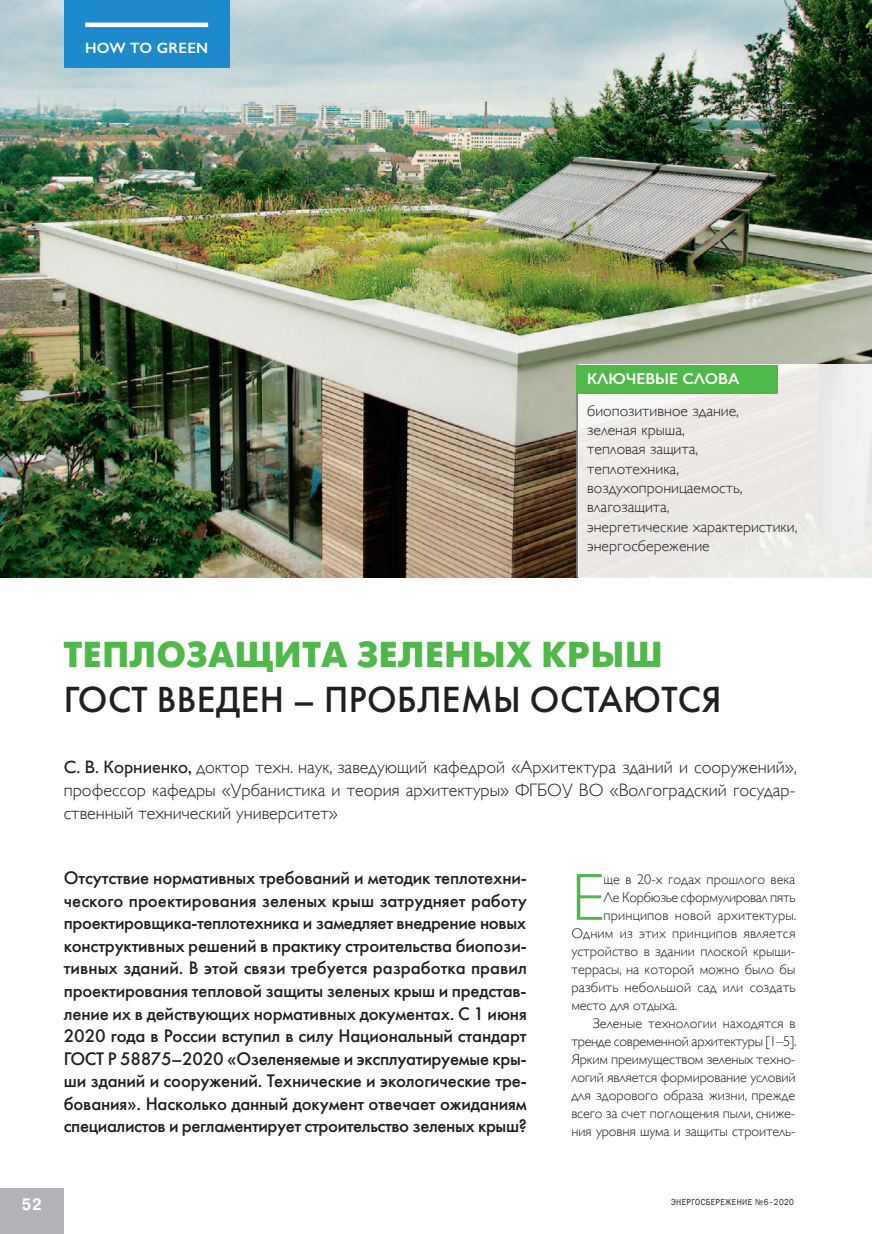
<style>
.page{position:relative;width:872px;height:1234px;background:#fff}
.page>*{position:absolute;margin:0;border:0;box-sizing:border-box;transform-origin:0 0}
.t1{font:300 67.05px "Gill Sans";color:#4eb848}
.t2{font:36px "Futuris C";letter-spacing:.01em;color:#231f20}
.t3{font:700 36px "Futuris C";letter-spacing:.02em;color:#4eb848}
.t4{font:18px/22.5px "Futuris C";letter-spacing:-.02em;color:#231f20;text-align:justify}
.t5{font:300 18px/22.5px "Gill Sans";color:#231f20;text-align:justify}
.t6{font:700 16.5px "Pragmatica";color:#fff;scale:.89 1}
.t7{font:300 15.75px/19.2px "Gill Sans";color:#231f20}
.t8{font:600 15.75px "Gill Sans";color:#fff}
.t9{font:600 15px "Gill Sans";letter-spacing:.02em;color:#fff}
.t10{font:300 14.25px "Gill Sans";color:#231f20}
.t11{font:300 14.25px "Gill Sans";letter-spacing:-.02em;color:#231f20}
.t12{font:300 14.25px "Gill Sans";letter-spacing:-.025em;color:#231f20}
.t13{font:9px "Franklin Gothic";letter-spacing:.05em;color:#231f20;scale:.89 1}
.s1{font-weight:400}
</style>
<div class="page">
<img style="left:0;top:0;width:872px;height:577px">
<div style="left:0;top:1188px;width:64px;height:45px;background:#b2b3b7"></div>
<div style="left:64px;top:0;width:166px;height:68px;background:#1d8acb"></div>
<hr style="left:85px;top:23px;width:123px;height:4px;background:#fff">
<hr style="left:576px;top:365px;width:3px;height:212px;background:#808285">
<svg style="left:579px;top:364px;width:293px;height:214px;background:#ecebe8"></svg>
<div style="left:576px;top:365px;width:201px;height:28px;background:#4eb848"></div>
<p class="t9" style="left:85px;top:38px;width:125px">HOW TO GREEN</p>
<p class="t8" style="left:587px;top:369px;width:154px">Ключевые слова</p>
<p class="t7" style="left:587px;top:400px;width:212px">биопозитивное здание,<br>зеленая крыша,<br>тепловая защита,<br>теплотехника, воздухопроницаемость, влагозащита,<br>энергетические характеристики, энергосбережение</p>
<h2 class="t3" style="left:64px;top:634px;width:600px">ТЕПЛОЗАЩИТА ЗЕЛЕНЫХ КРЫШ</h2>
<h2 class="t2" style="left:64px;top:677px;width:659px">ГОСТ ВВЕДЕН – ПРОБЛЕМЫ ОСТАЮТСЯ</h2>
<p class="t5" style="left:64px;top:755px;width:734px"><span class="s1">С. В. Корниенко,</span> доктор техн. наук, заведующий кафедрой «Архитектура зданий и сооружений», профессор кафедры «Урбанистика и теория архитектуры» ФГБОУ ВО «Волгоградский государ&shy;ственный технический университет»</p>
<p class="t4" style="left:64px;top:866px;width:464px">Отсутствие нормативных требований и методик теплотехни&shy;ческого проектирования зеленых крыш затрудняет работу проектировщика-теплотехника и замедляет внедрение новых конструктивных решений в практику строительства биопози&shy;тивных зданий. В этой связи требуется разработка правил проектирования тепловой защиты зеленых крыш и представ&shy;ление их в действующих нормативных документах. С 1 июня 2020 года в России вступил в силу Национальный стандарт ГОСТ Р 58875–2020 «Озеленяемые и эксплуатируемые кры&shy;ши зданий и сооружений. Технические и экологические тре&shy;бования». Насколько данный документ отвечает ожиданиям специалистов и регламентирует строительство зеленых крыш?</p>
<h1 class="t1" style="left:571px;top:844px;width:34px">Е</h1>
<p class="t10" style="left:603px;top:867px;width:193px">ще в 20-х годах прошлого века</p>
<p class="t12" style="left:603px;top:885px;width:193px">Ле Корбюзье сформулировал пять</p>
<p class="t10" style="left:603px;top:903px;width:194px">принципов новой архитектуры.</p>
<p class="t10" style="left:571px;top:921px;width:225px">Одним из этих принципов является</p>
<p class="t10" style="left:571px;top:939px;width:225px">устройство в здании плоской крыши-</p>
<p class="t10" style="left:571px;top:957px;width:225px">террасы, на которой можно было бы</p>
<p class="t10" style="left:571px;top:975px;width:225px">разбить небольшой сад или создать</p>
<p class="t10" style="left:571px;top:993px;width:107px">место для отдыха.</p>
<p class="t10" style="left:592px;top:1011px;width:204px">Зеленые технологии находятся в</p>
<p class="t11" style="left:571px;top:1029px;width:227px">тренде современной архитектуры [1–5].</p>
<p class="t10" style="left:571px;top:1047px;width:225px">Ярким преимуществом зеленых техно-</p>
<p class="t10" style="left:571px;top:1065px;width:225px">логий является формирование условий</p>
<p class="t10" style="left:571px;top:1083px;width:225px">для здорового образа жизни, прежде</p>
<p class="t10" style="left:571px;top:1101px;width:225px">всего за счет поглощения пыли, сниже-</p>
<p class="t10" style="left:571px;top:1119px;width:224px">ния уровня шума и защиты строитель-</p>
<p class="t6" style="left:22px;top:1193px;width:24px">52</p>
<p class="t13" style="left:671px;top:1196px;width:139px">ЭНЕРГОСБЕРЕЖЕНИЕ №6–2020</p>
</div>
